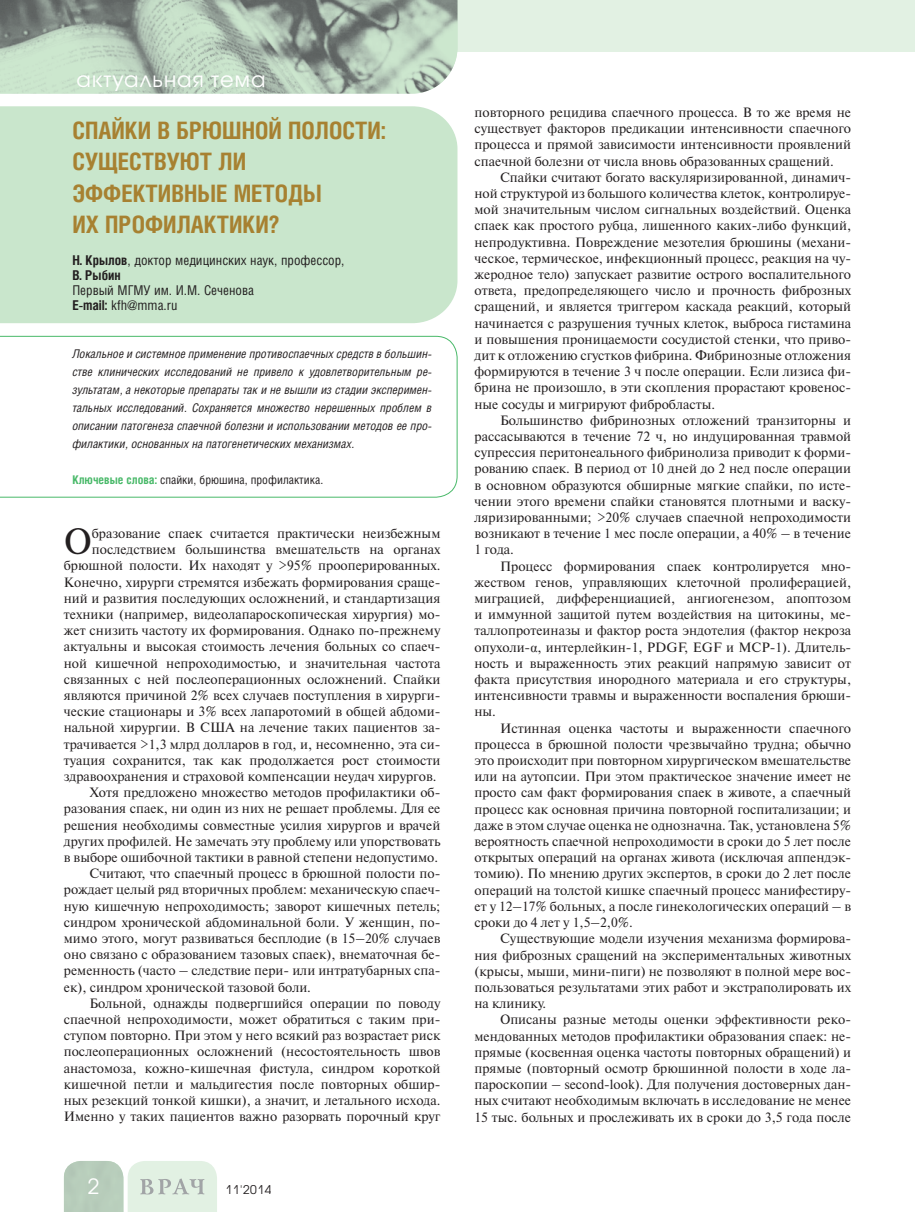
<style>
.page{position:relative;width:915px;height:1212px;background:#fff}
.page>*{position:absolute;margin:0;border:0;box-sizing:border-box;transform-origin:0 0}
.t1{font:36.6px "Newton C";color:#231f20}
.t2{font:700 24px/31.5px "Helios Cond";color:#a78131}
.t3{font:21px "Avant Garde Gothic C";letter-spacing:.05em;color:#fff}
.t4{font:13.5px/16.2px "Newton C";color:#231f20;text-align:justify}
.t5{font:13.5px/15px "Helios Cond";color:#231f20}
.t6{font:italic 12px/18px "Helios Cond";color:#231f20;text-align:justify}
.t7{font:12px "Helios Cond";color:#231f20}
.t8{font:12px "Avant Garde Gothic C";letter-spacing:.05em;color:#231f20}
.s1{font-weight:700}
.s2{font-weight:700;color:#49b969}
.s3{font-family:"Times New Roman"}
</style>
<div class="page">
<div style="left:0;top:0;width:914px;height:51px;background:#e2f1e3"></div>
<svg style="left:64px;top:1161px;width:153px;height:51px;background:#d0e0d2"></svg>
<svg style="left:0;top:0;width:412px;height:94px;background:#a7b9aa"></svg>
<img style="left:412px;top:0;width:45px;height:94px">
<div style="left:0;top:106px;width:457px;height:217px;background:#c9e6cc"></div>
<svg style="left:0;top:336px;width:457px;height:162px"></svg>
<h3 class="t3" style="left:77px;top:70px;width:190px">актуальная тема</h3>
<h2 class="t2" style="left:72px;top:117px;width:314px">СПАЙКИ В БРЮШНОЙ ПОЛОСТИ:<br>СУЩЕСТВУЮТ ЛИ<br>ЭФФЕКТИВНЫЕ МЕТОДЫ<br>ИХ ПРОФИЛАКТИКИ?</h2>
<p class="t5" style="left:72px;top:254px;width:273px"><span class="s1">Н. Крылов</span>, доктор медицинских наук, профессор,<br><span class="s1">В. Рыбин</span></p>
<p class="t5" style="left:72px;top:284px;width:183px">Первый МГМУ им. И.М. Сеченова<br><span class="s1">E-mail:</span> kfh@mma.ru</p>
<p class="t6" style="left:72px;top:346px;width:361px">Локальное и системное применение противоспаечных средств в большин&shy;стве клинических исследований не привело к удовлетворительным ре&shy;зультатам, а некоторые препараты так и не вышли из стадии эксперимен&shy;тальных исследований. Сохраняется множество нерешенных проблем в описании патогенеза спаечной болезни и использовании методов ее про&shy;филактики, основанных на патогенетических механизмах.</p>
<p class="t7" style="left:72px;top:475px;width:252px"><span class="s2">Ключевые слова:</span> спайки, брюшина, профилактика.</p>
<h1 class="t1" style="left:64px;top:528px;width:29px">О</h1>
<p class="t4" style="left:92px;top:527px;width:350px">бразование спаек считается практически неизбежным</p>
<p class="t4" style="left:92px;top:543px;width:350px">последствием большинства вмешательств на органах</p>
<p class="t4" style="left:64px;top:559px;width:378px">брюшной полости. Их находят у &gt;95% прооперированных.</p>
<p class="t4" style="left:64px;top:575px;width:378px">Конечно, хирурги стремятся избежать формирования сраще-</p>
<p class="t4" style="left:64px;top:591px;width:378px">ний и развития последующих осложнений, и стандартизация</p>
<p class="t4" style="left:64px;top:608px;width:378px">техники (например, видеолапароскопическая хирургия) мо-</p>
<p class="t4" style="left:64px;top:624px;width:378px">жет снизить частоту их формирования. Однако по-прежнему</p>
<p class="t4" style="left:64px;top:640px;width:378px">актуальны и высокая стоимость лечения больных со спаеч-</p>
<p class="t4" style="left:64px;top:656px;width:378px">ной кишечной непроходимостью, и значительная частота</p>
<p class="t4" style="left:64px;top:672px;width:378px">связанных с ней послеоперационных осложнений. Спайки</p>
<p class="t4" style="left:64px;top:689px;width:378px">являются причиной 2% всех случаев поступления в хирурги-</p>
<p class="t4" style="left:64px;top:705px;width:378px">ческие стационары и 3% всех лапаротомий в общей абдоми-</p>
<p class="t4" style="left:64px;top:721px;width:378px">нальной хирургии. В США на лечение таких пациентов за-</p>
<p class="t4" style="left:64px;top:737px;width:378px">трачивается &gt;1,3 млрд долларов в год, и, несомненно, эта си-</p>
<p class="t4" style="left:64px;top:753px;width:378px">туация сохранится, так как продолжается рост стоимости</p>
<p class="t4" style="left:64px;top:770px;width:374px">здравоохранения и страховой компенсации неудач хирургов.</p>
<p class="t4" style="left:89px;top:786px;width:352px">Хотя предложено множество методов профилактики об-</p>
<p class="t4" style="left:64px;top:802px;width:378px">разования спаек, ни один из них не решает проблемы. Для ее</p>
<p class="t4" style="left:64px;top:818px;width:378px">решения необходимы совместные усилия хирургов и врачей</p>
<p class="t4" style="left:64px;top:834px;width:378px">других профилей. Не замечать эту проблему или упорствовать</p>
<p class="t4" style="left:64px;top:851px;width:375px">в выборе ошибочной тактики в равной степени недопустимо.</p>
<p class="t4" style="left:89px;top:867px;width:352px">Считают, что спаечный процесс в брюшной полости по-</p>
<p class="t4" style="left:64px;top:883px;width:378px">рождает целый ряд вторичных проблем: механическую спаеч-</p>
<p class="t4" style="left:64px;top:899px;width:378px">ную кишечную непроходимость; заворот кишечных петель;</p>
<p class="t4" style="left:64px;top:915px;width:378px">синдром хронической абдоминальной боли. У женщин, по-</p>
<p class="t4" style="left:64px;top:932px;width:378px">мимо этого, могут развиваться бесплодие (в 15–20% случаев</p>
<p class="t4" style="left:64px;top:948px;width:378px">оно связано с образованием тазовых спаек), внематочная бе-</p>
<p class="t4" style="left:64px;top:964px;width:378px">ременность (часто – следствие пери- или интратубарных спа-</p>
<p class="t4" style="left:64px;top:980px;width:248px">ек), синдром хронической тазовой боли.</p>
<p class="t4" style="left:89px;top:996px;width:352px">Больной, однажды подвергшийся операции по поводу</p>
<p class="t4" style="left:64px;top:1013px;width:378px">спаечной непроходимости, может обратиться с таким при-</p>
<p class="t4" style="left:64px;top:1029px;width:378px">ступом повторно. При этом у него всякий раз возрастает риск</p>
<p class="t4" style="left:64px;top:1045px;width:378px">послеоперационных осложнений (несостоятельность швов</p>
<p class="t4" style="left:64px;top:1061px;width:378px">анастомоза, кожно-кишечная фистула, синдром короткой</p>
<p class="t4" style="left:64px;top:1077px;width:378px">кишечной петли и мальдигестия после повторных обшир-</p>
<p class="t4" style="left:64px;top:1094px;width:378px">ных резекций тонкой кишки), а значит, и летального исхода.</p>
<p class="t4" style="left:64px;top:1110px;width:378px">Именно у таких пациентов важно разорвать порочный круг</p>
<h3 class="t3" style="left:88px;top:1177px;width:13px">2</h3>
<p class="t8" style="left:225px;top:1184px;width:47px">11'2014</p>
<p class="t4" style="left:474px;top:106px;width:378px">повторного рецидива спаечного процесса. В то же время не существует факторов предикации интенсивности спаечного процесса и прямой зависимости интенсивности проявлений спаечной болезни от числа вновь образованных сращений.</p>
<p class="t4" style="left:474px;top:170px;width:378px;text-indent:26px">Спайки считают богато васкуляризированной, динамич&shy;ной структурой из большого количества клеток, контролируе&shy;мой значительным числом сигнальных воздействий. Оценка спаек как простого рубца, лишенного каких-либо функций, непродуктивна. Повреждение мезотелия брюшины (механи&shy;ческое, термическое, инфекционный процесс, реакция на чу&shy;жеродное тело) запускает развитие острого воспалительного ответа, предопределяющего число и прочность фиброзных сращений, и является триггером каскада реакций, который начинается с разрушения тучных клеток, выброса гистамина и повышения проницаемости сосудистой стенки, что приво&shy;дит к отложению сгустков фибрина. Фибринозные отложения формируются в течение 3 ч после операции. Если лизиса фи&shy;брина не произошло, в эти скопления прорастают кровенос&shy;ные сосуды и мигрируют фибробласты.</p>
<p class="t4" style="left:474px;top:413px;width:378px;text-indent:26px">Большинство фибринозных отложений транзиторны и рассасываются в течение 72 ч, но индуцированная травмой супрессия перитонеального фибринолиза приводит к форми&shy;рованию спаек. В период от 10 дней до 2 нед после операции в основном образуются обширные мягкие спайки, по исте&shy;чении этого времени спайки становятся плотными и васку&shy;ляризированными; &gt;20% случаев спаечной непроходимости возникают в течение 1 мес после операции, а 40% – в течение 1 года.</p>
<p class="t4" style="left:474px;top:559px;width:378px;text-indent:26px">Процесс формирования спаек контролируется мно&shy;жеством генов, управляющих клеточной пролиферацией, миграцией, дифференциацией, ангиогенезом, апоптозом и иммунной защитой путем воздействия на цитокины, ме&shy;таллопротеиназы и фактор роста эндотелия (фактор некроза опухоли-<span class="s3">α</span>, интерлейкин-1, PDGF, EGF и MCP-1). Длитель&shy;ность и выраженность этих реакций напрямую зависит от факта присутствия инородного материала и его структуры, интенсивности травмы и выраженности воспаления брюши&shy;ны.</p>
<p class="t4" style="left:474px;top:721px;width:378px;text-indent:26px">Истинная оценка частоты и выраженности спаечного процесса в брюшной полости чрезвычайно трудна; обычно это происходит при повторном хирургическом вмешательстве или на аутопсии. При этом практическое значение имеет не просто сам факт формирования спаек в животе, а спаечный процесс как основная причина повторной госпитализации; и даже в этом случае оценка не однозначна. Так, установлена 5% вероятность спаечной непроходимости в сроки до 5 лет после открытых операций на органах живота (исключая аппендэк&shy;томию). По мнению других экспертов, в сроки до 2 лет после операций на толстой кишке спаечный процесс манифестиру&shy;ет у 12–17% больных, а после гинекологических операций – в сроки до 4 лет у 1,5–2,0%.</p>
<p class="t4" style="left:474px;top:932px;width:378px;text-indent:26px">Существующие модели изучения механизма формирова&shy;ния фиброзных сращений на экспериментальных животных (крысы, мыши, мини-пиги) не позволяют в полной мере вос&shy;пользоваться результатами этих работ и экстраполировать их на клинику.</p>
<p class="t4" style="left:474px;top:1013px;width:378px;text-indent:26px">Описаны разные методы оценки эффективности реко&shy;мендованных методов профилактики образования спаек: не&shy;прямые (косвенная оценка частоты повторных обращений) и прямые (повторный осмотр брюшинной полости в ходе ла&shy;пароскопии – second-look). Для получения достоверных дан&shy;ных считают необходимым включать в исследование не менее 15 тыс. больных и прослеживать их в сроки до 3,5 года после</p>
</div>
